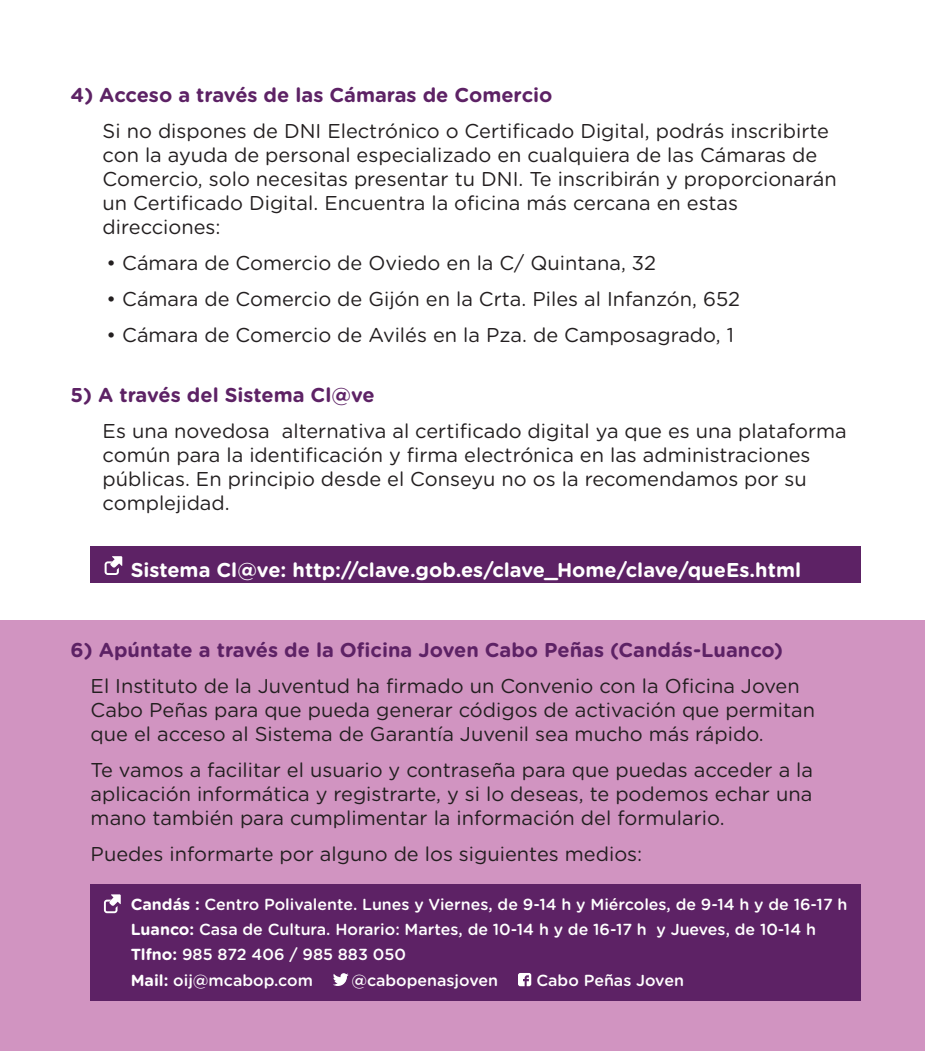
<style>
.page{position:relative;width:925px;height:1051px;background:#fff}
.page>*{position:absolute;margin:0;border:0;box-sizing:border-box;transform-origin:0 0}
.t1{font:20px/24px "Gotham Rounded";color:#231f20}
.t2{font:700 20px "Gotham Rounded";color:#5d2265}
.t3{font:700 20px "Gotham Rounded";color:#fff}
.t4{font:500 16px/25.2px "Gotham Rounded";color:#fff}
.s1{font-weight:700}
</style>
<div class="page">
<div style="left:0;top:620px;width:924px;height:430px;background:#d194c1"></div>
<div style="left:91px;top:883px;width:769px;height:117px;background:#5d2265"></div>
<svg style="left:104px;top:894px;width:17px;height:19px"></svg>
<div style="left:91px;top:546px;width:769px;height:36px;background:#5d2265"></div>
<svg style="left:105px;top:556px;width:17px;height:19px"></svg>
<svg style="left:333px;top:973px;width:15px;height:12px"></svg>
<svg style="left:518px;top:973px;width:13px;height:13px"></svg>
<p class="t2" style="left:71px;top:80px;width:483px">4) Acceso a través de las Cámaras de Comercio</p>
<p class="t1" style="left:103px;top:118px;width:735px">Si no dispones de DNI Electrónico o Certificado Digital, podrás inscribirte con la ayuda de personal especializado en cualquiera de las Cámaras de Comercio, solo necesitas presentar tu DNI. Te inscribirán y proporcionarán un Certificado Digital. Encuentra la oficina más cercana en estas direcciones:</p>
<p class="t1" style="left:107px;top:250px;width:551px">• Cámara de Comercio de Oviedo en la C/ Quintana, 32</p>
<p class="t1" style="left:107px;top:286px;width:634px">• Cámara de Comercio de Gijón en la Crta. Piles al Infanzón, 652</p>
<p class="t1" style="left:107px;top:322px;width:628px">• Cámara de Comercio de Avilés en la Pza. de Camposagrado, 1</p>
<p class="t2" style="left:71px;top:380px;width:305px">5) A través del Sistema Cl@ve</p>
<p class="t1" style="left:103px;top:418px;width:745px">Es una novedosa alternativa al certificado digital ya que es una plataforma común para la identificación y firma electrónica en las administraciones públicas. En principio desde el Conseyu no os la recomendamos por su complejidad.</p>
<p class="t3" style="left:131px;top:554px;width:671px">Sistema Cl@ve: http://clave.gob.es/clave_Home/clave/queEs.html</p>
<p class="t2" style="left:71px;top:634px;width:713px">6) Apúntate a través de la Oficina Joven Cabo Peñas (Candás-Luanco)</p>
<p class="t1" style="left:91px;top:672px;width:725px">El Instituto de la Juventud ha firmado un Convenio con la Oficina Joven<br>Cabo Peñas para que pueda generar códigos de activación que permitan que el acceso al Sistema de Garantía Juvenil sea mucho más rápido.</p>
<p class="t1" style="left:91px;top:756px;width:723px;text-align:justify">Te vamos a facilitar el usuario y contraseña para que puedas acceder a la aplicación informática y registrarte, y si lo deseas, te podemos echar una mano también para cumplimentar la información del formulario.</p>
<p class="t1" style="left:91px;top:840px;width:553px">Puedes informarte por alguno de los siguientes medios:</p>
<p class="t4" style="left:131px;top:890px;width:718px"><span class="s1">Candás :</span> Centro Polivalente. Lunes y Viernes, de 9-14 h y Miércoles, de 9-14 h y de 16-17 h <span class="s1">Luanco:</span> Casa de Cultura. Horario: Martes, de 10-14 h y de 16-17 h y Jueves, de 10-14 h <span class="s1">Tlfno:</span> 985 872 406 / 985 883 050<br><span class="s1">Mail:</span> oij@mcabop.com</p>
<p class="t4" style="left:351px;top:966px;width:148px">@cabopenasjoven</p>
<p class="t4" style="left:536px;top:966px;width:149px">Cabo Peñas Joven</p>
</div>
